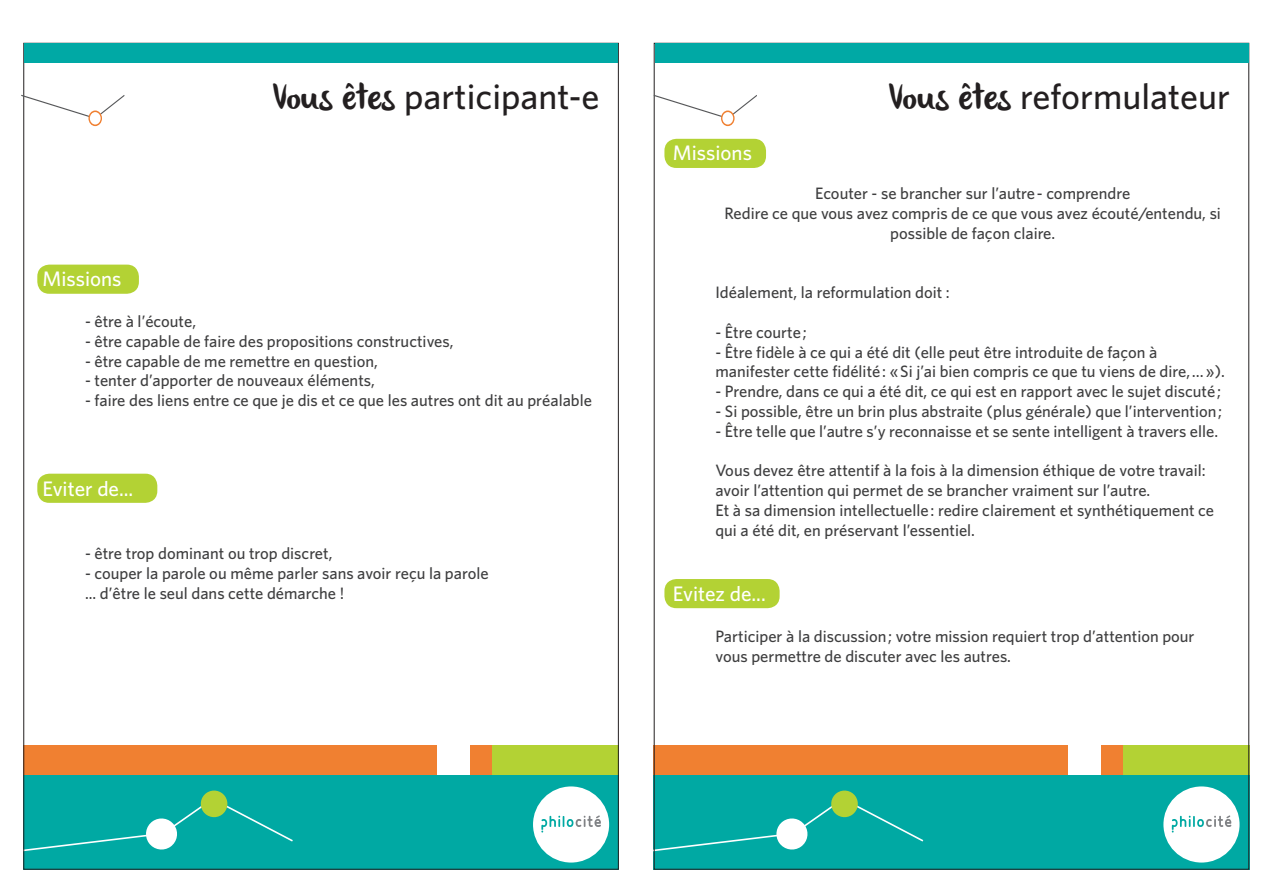
<style>
.page{position:relative;width:1263px;height:893px;background:#fff}
.page>*{position:absolute;margin:0;border:0;box-sizing:border-box;transform-origin:0 0}
.t1{font:500 36px "Whitney";color:#231f20}
.t2{font:500 21px "Whitney";color:#fff}
.t3{font:500 16.5px/19.8px "Whitney";color:#3e3e3f}
.s1{font-family:"olivier";font-weight:400}
</style>
<div class="page">
<div style="left:37px;top:265px;width:102px;height:29px;background:#b3d234;border-radius:12px"></div>
<div style="left:664px;top:139px;width:102px;height:29px;background:#b3d234;border-radius:12px"></div>
<div style="left:664px;top:579px;width:116px;height:29px;background:#b3d234;border-radius:12px"></div>
<div style="left:37px;top:474px;width:120px;height:29px;background:#b3d234;border-radius:12px"></div>
<div style="left:23px;top:775px;width:596px;height:95px;background:#00a9a3"></div>
<div style="left:533px;top:786px;width:76px;height:76px;background:#fff;border-radius:50%"></div>
<svg style="left:541px;top:815px;width:60px;height:17px"></svg>
<div style="left:23px;top:745px;width:539px;height:30px;background:#f08031"></div>
<div style="left:438px;top:745px;width:32px;height:30px;background:#fff"></div>
<div style="left:493px;top:745px;width:126px;height:30px;background:#b3d234"></div>
<svg style="left:25px;top:790px;width:268px;height:61px"></svg>
<div style="left:654px;top:775px;width:595px;height:95px;background:#00a9a3"></div>
<div style="left:1163px;top:786px;width:76px;height:76px;background:#fff;border-radius:50%"></div>
<svg style="left:1172px;top:815px;width:59px;height:17px"></svg>
<div style="left:654px;top:745px;width:538px;height:30px;background:#f08031"></div>
<div style="left:1068px;top:745px;width:33px;height:30px;background:#fff"></div>
<div style="left:1123px;top:745px;width:126px;height:30px;background:#b3d234"></div>
<svg style="left:656px;top:790px;width:268px;height:61px"></svg>
<div style="left:24px;top:44px;width:594px;height:19px;background:#00a9a5"></div>
<div style="left:654px;top:44px;width:594px;height:19px;background:#00a9a5"></div>
<svg style="left:21px;top:94px;width:103px;height:26px"></svg>
<svg style="left:89px;top:111px;width:12px;height:14px"></svg>
<div style="left:88px;top:111px;width:14px;height:15px;border:1px solid #f08031;border-radius:50%"></div>
<svg style="left:654px;top:94px;width:103px;height:26px"></svg>
<svg style="left:722px;top:111px;width:12px;height:14px"></svg>
<div style="left:721px;top:111px;width:14px;height:15px;border:1px solid #f08031;border-radius:50%"></div>
<h1 class="t1" style="left:272px;top:75px;width:329px"><span class="s1">Vous êtes</span> participant-e</h1>
<p class="t2" style="left:43px;top:266px;width:81px">Missions</p>
<p class="t3" style="left:85px;top:311px;width:113px">- être à l’écoute,</p>
<p class="t3" style="left:85px;top:331px;width:370px">- être capable de faire des propositions constructives,</p>
<p class="t3" style="left:85px;top:350px;width:294px">- être capable de me remettre en question,</p>
<p class="t3" style="left:85px;top:370px;width:291px">- tenter d’apporter de nouveaux éléments,</p>
<p class="t3" style="left:85px;top:390px;width:508px">- faire des liens entre ce que je dis et ce que les autres ont dit au préalable</p>
<p class="t2" style="left:43px;top:476px;width:92px">Eviter de...</p>
<p class="t3" style="left:85px;top:543px;width:249px">- être trop dominant ou trop discret,</p>
<p class="t3" style="left:85px;top:563px;width:405px">- couper la parole ou même parler sans avoir reçu la parole ... d’être le seul dans cette démarche !</p>
<h1 class="t1" style="left:888px;top:75px;width:344px"><span class="s1">Vous êtes</span> reformulateur</h1>
<p class="t2" style="left:673px;top:140px;width:81px">Missions</p>
<p class="t3" style="left:724px;top:183px;width:498px;text-align:center">Ecouter - se brancher sur l’autre - comprendre<br>Redire ce que vous avez compris de ce que vous avez écouté/entendu, si possible de façon claire.</p>
<p class="t3" style="left:715px;top:282px;width:236px">Idéalement, la reformulation doit :</p>
<p class="t3" style="left:715px;top:322px;width:93px">- Être courte ;</p>
<p class="t3" style="left:715px;top:341px;width:511px">- Être fidèle à ce qui a été dit (elle peut être introduite de façon à manifester cette fidélité : « Si j’ai bien compris ce que tu viens de dire, … »).</p>
<p class="t3" style="left:715px;top:381px;width:507px">- Prendre, dans ce qui a été dit, ce qui est en rapport avec le sujet discuté ;</p>
<p class="t3" style="left:715px;top:401px;width:508px">- Si possible, être un brin plus abstraite (plus générale) que l’intervention ;</p>
<p class="t3" style="left:715px;top:421px;width:504px">- Être telle que l’autre s’y reconnaisse et se sente intelligent à travers elle.</p>
<p class="t3" style="left:715px;top:460px;width:500px">Vous devez être attentif à la fois à la dimension éthique de votre travail: avoir l’attention qui permet de se brancher vraiment sur l’autre.<br>Et à sa dimension intellectuelle : redire clairement et synthétiquement ce qui a été dit, en préservant l’essentiel.</p>
<p class="t2" style="left:673px;top:581px;width:94px">Evitez de...</p>
<p class="t3" style="left:715px;top:626px;width:481px">Participer à la discussion ; votre mission requiert trop d’attention pour vous permettre de discuter avec les autres.</p>
</div>
